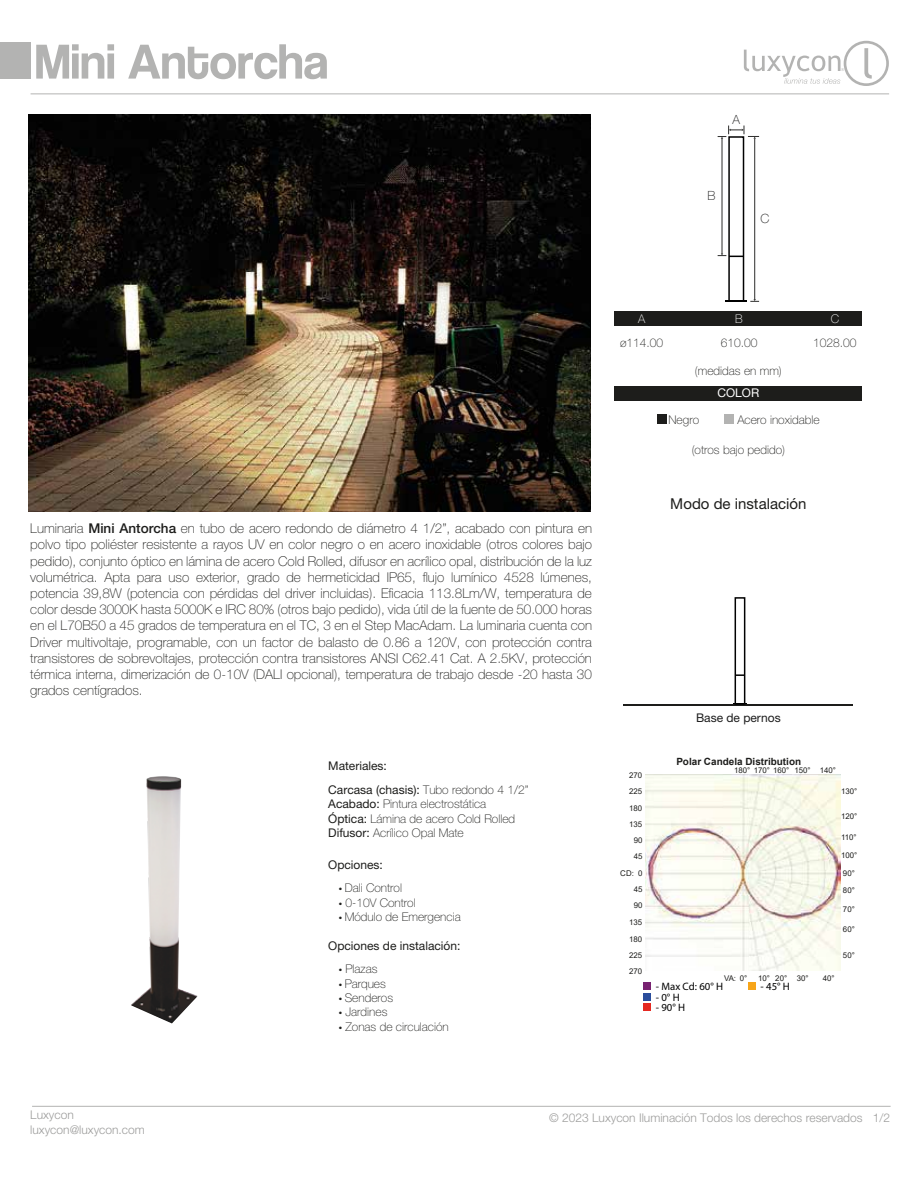
<style>
.page{position:relative;width:918px;height:1188px;background:#fff}
.page>*{position:absolute;margin:0;border:0;box-sizing:border-box;transform-origin:0 0}
.t1{font:51px "Coolvetica Rg";color:#b3b3b2}
.t2{font:15px "Helvetica Neue LT Std";color:#1d1d1b}
.t3{font:100 13.5px/16.2px "Helvetica Neue LT Std";color:#1d1d1b;text-align:justify}
.t4{font:100 12.75px "Helvetica Neue LT Std";color:#1d1d1d}
.t5{font:100 12px/14.4px "Helvetica Neue LT Std";color:#1d1d1b}
.t6{font:300 12px/14.4px "Helvetica Neue LT Std";color:#9d9d9c}
.t7{font:12px/23.4px "Helvetica Neue LT Std";color:#1d1d1b}
.t8{font:12px "Helvetica Neue LT Std";color:#1d1d1d}
.t9{font:12px "Helvetica Neue LT Std";color:#fff}
.t10{font:100 12px "Helvetica Neue LT Std";color:#fff}
.t11{font:10.8px "Myriad Pro";color:#000101}
.t12{font:700 9.9px "Arial";color:#1d1d1b}
.t13{font:7.8px/15.9px "Arial";color:#1d1d1b;text-align:right}
.s1{font-weight:500}
.s2{font-weight:100}
.s3{font-weight:400}
.s4{font-family:"Myriad Pro";font-weight:400}
</style>
<div class="page">
<div style="left:0;top:42px;width:30px;height:37px;background:#b3b3b2"></div>
<svg style="left:744px;top:41px;width:145px;height:45px"></svg>
<hr style="left:31px;top:94px;width:858px;height:1px;background:#b3b3b2">
<hr style="left:32px;top:1106px;width:859px;height:1px;background:#b3b3b2">
<img style="left:29px;top:114px;width:562px;height:397px">
<div style="left:615px;top:312px;width:247px;height:14px;background:#1d1d1b"></div>
<div style="left:615px;top:386px;width:247px;height:14px;background:#1d1d1b"></div>
<div style="left:657px;top:415px;width:9px;height:9px;background:#1d1d1b"></div>
<div style="left:725px;top:415px;width:9px;height:9px;background:#b3b3b2"></div>
<hr style="left:624px;top:704px;width:229px;height:2px;background:#1d1d1b">
<div style="left:644px;top:983px;width:7px;height:7px;background:#782271"></div>
<div style="left:644px;top:994px;width:7px;height:7px;background:#2b4d9c"></div>
<div style="left:644px;top:1003px;width:7px;height:8px;background:#e52922"></div>
<img style="left:645px;top:775px;width:196px;height:195px">
<div style="left:748px;top:983px;width:8px;height:7px;background:#f7a519"></div>
<div style="left:728px;top:136px;width:16px;height:166px;border:2px solid #010101"></div>
<hr style="left:722px;top:139px;width:1px;height:114px;background:#2d2d2c">
<svg style="left:718px;top:253px;width:26px;height:4px"></svg>
<hr style="left:754px;top:139px;width:1px;height:160px;background:#2d2d2c">
<svg style="left:750px;top:299px;width:9px;height:3px"></svg>
<svg style="left:718px;top:126px;width:41px;height:13px"></svg>
<hr style="left:725px;top:300px;width:22px;height:2px;background:#000">
<div style="left:735px;top:597px;width:10px;height:108px;border:2px solid #010101"></div>
<svg style="left:735px;top:674px;width:10px;height:2px"></svg>
<svg style="left:733px;top:703px;width:14px;height:1px"></svg>
<img style="left:131px;top:776px;width:67px;height:248px">
<h1 class="t1" style="left:35px;top:32px;width:295px">Mini Antorcha</h1>
<p class="t4" style="left:732px;top:112px;width:9px">A</p>
<p class="t4" style="left:707px;top:188px;width:10px">B</p>
<p class="t4" style="left:760px;top:211px;width:10px">C</p>
<p class="t3" style="left:30px;top:520px;width:563px">Luminaria <span class="s1">Mini Antorcha</span> en tubo de acero redondo de diámetro 4 1/2”, acabado con pintura en polvo tipo poliéster resistente a rayos UV en color negro o en acero inoxidable (otros colores bajo pedido), conjunto óptico en lámina de acero Cold Rolled, difusor en acrílico opal, distribución de la luz volumétrica. Apta para uso exterior, grado de hermeticidad IP65, flujo lumínico 4528 lúmenes, potencia 39,8W (potencia con pérdidas del driver incluidas). Eficacia 113.8Lm/W, temperatura de color desde 3000K hasta 5000K e IRC 80% (otros bajo pedido), vida útil de la fuente de 50.000 horas en el L70B50 a 45 grados de temperatura en el TC, 3 en el Step MacAdam. La luminaria cuenta con Driver multivoltaje, programable, con un factor de balasto de 0.86 a 120V, con protección contra transistores de sobrevoltajes, protección contra transistores ANSI C62.41 Cat. A 2.5KV, protección térmica interna, dimerización de 0-10V (DALI opcional), temperatura de trabajo desde -20 hasta 30 grados centígrados.</p>
<p class="t7" style="left:328px;top:754px;width:202px">Materiales:<br>Carcasa (chasis): <span class="s2">Tubo redondo 4 1/2”</span></p>
<p class="t5" style="left:328px;top:797px;width:189px"><span class="s3">Acabado:</span> Pintura electrostática<br><span class="s3">Óptica:</span> Lámina de acero Cold Rolled<br><span class="s3">Difusor:</span> Acrílico Opal Mate</p>
<p class="t7" style="left:328px;top:853px;width:56px">Opciones:</p>
<p class="t5" style="left:339px;top:881px;width:65px"><span class="s4">•</span> Dali Control</p>
<p class="t5" style="left:339px;top:895px;width:78px"><span class="s4">•</span> 0-10V Control</p>
<p class="t5" style="left:339px;top:909px;width:123px"><span class="s4">•</span> Módulo de Emergencia</p>
<p class="t7" style="left:328px;top:934px;width:134px">Opciones de instalación:</p>
<p class="t5" style="left:339px;top:962px;width:40px"><span class="s4">•</span> Plazas</p>
<p class="t5" style="left:339px;top:976px;width:49px"><span class="s4">•</span> Parques</p>
<p class="t5" style="left:339px;top:990px;width:56px"><span class="s4">•</span> Senderos</p>
<p class="t5" style="left:339px;top:1005px;width:50px"><span class="s4">•</span> Jardines</p>
<p class="t5" style="left:339px;top:1019px;width:112px"><span class="s4">•</span> Zonas de circulación</p>
<p class="t10" style="left:638px;top:312px;width:9px">A</p>
<p class="t5" style="left:620px;top:336px;width:45px">ø114.00</p>
<p class="t10" style="left:735px;top:312px;width:9px">B</p>
<p class="t5" style="left:721px;top:336px;width:38px">610.00</p>
<p class="t10" style="left:831px;top:312px;width:10px">C</p>
<p class="t5" style="left:813px;top:336px;width:45px">1028.00</p>
<p class="t5" style="left:695px;top:363px;width:88px">(medidas en mm)</p>
<p class="t9" style="left:717px;top:386px;width:43px">COLOR</p>
<p class="t5" style="left:669px;top:413px;width:32px">Negro</p>
<p class="t5" style="left:737px;top:413px;width:84px">Acero inoxidable</p>
<p class="t5" style="left:692px;top:443px;width:95px">(otros bajo pedido)</p>
<p class="t2" style="left:670px;top:495px;width:138px">Modo de instalación</p>
<p class="t13" style="left:629px;top:767px;width:15px">270</p>
<p class="t13" style="left:629px;top:783px;width:15px">225</p>
<p class="t13" style="left:629px;top:800px;width:15px">180</p>
<p class="t13" style="left:629px;top:816px;width:15px">135</p>
<p class="t13" style="left:634px;top:832px;width:10px">90</p>
<p class="t13" style="left:634px;top:848px;width:10px">45</p>
<p class="t13" style="left:620px;top:866px;width:24px">CD: 0<br>45</p>
<p class="t13" style="left:634px;top:898px;width:10px">90</p>
<p class="t13" style="left:629px;top:914px;width:15px">135</p>
<p class="t13" style="left:629px;top:931px;width:15px">180</p>
<p class="t13" style="left:629px;top:947px;width:15px">225</p>
<p class="t13" style="left:629px;top:963px;width:15px">270</p>
<p class="t8" style="left:696px;top:710px;width:86px">Base de pernos</p>
<p class="t12" style="left:676px;top:754px;width:126px">Polar Candela Distribution</p>
<p class="t13" style="left:734px;top:763px;width:103px">180° 170° 160° 150° 140°</p>
<p class="t13" style="left:841px;top:783px;width:18px">130°</p>
<p class="t13" style="left:841px;top:809px;width:18px">120°</p>
<p class="t13" style="left:841px;top:829px;width:17px">110°</p>
<p class="t13" style="left:841px;top:848px;width:18px">100°</p>
<p class="t13" style="left:843px;top:865px;width:13px;line-height:17px;text-align:left">90°<br>80°</p>
<p class="t13" style="left:843px;top:901px;width:13px">70°</p>
<p class="t13" style="left:843px;top:922px;width:13px">60°</p>
<p class="t13" style="left:843px;top:947px;width:13px">50°</p>
<p class="t13" style="left:724px;top:970px;width:25px">VA: 0°</p>
<p class="t13" style="left:758px;top:970px;width:52px">10° 20° 30°</p>
<p class="t13" style="left:823px;top:970px;width:13px">40°</p>
<p class="t11" style="left:656px;top:980px;width:69px">- Max Cd: 60° H</p>
<p class="t11" style="left:656px;top:991px;width:25px">- 0° H</p>
<p class="t11" style="left:656px;top:1000px;width:31px">- 90° H</p>
<p class="t11" style="left:761px;top:980px;width:31px">- 45° H</p>
<p class="t6" style="left:30px;top:1108px;width:116px">Luxycon luxycon@luxycon.com</p>
<p class="t6" style="left:549px;top:1110px;width:343px">© 2023 Luxycon Iluminación Todos los derechos reservados 1/2</p>
</div>
